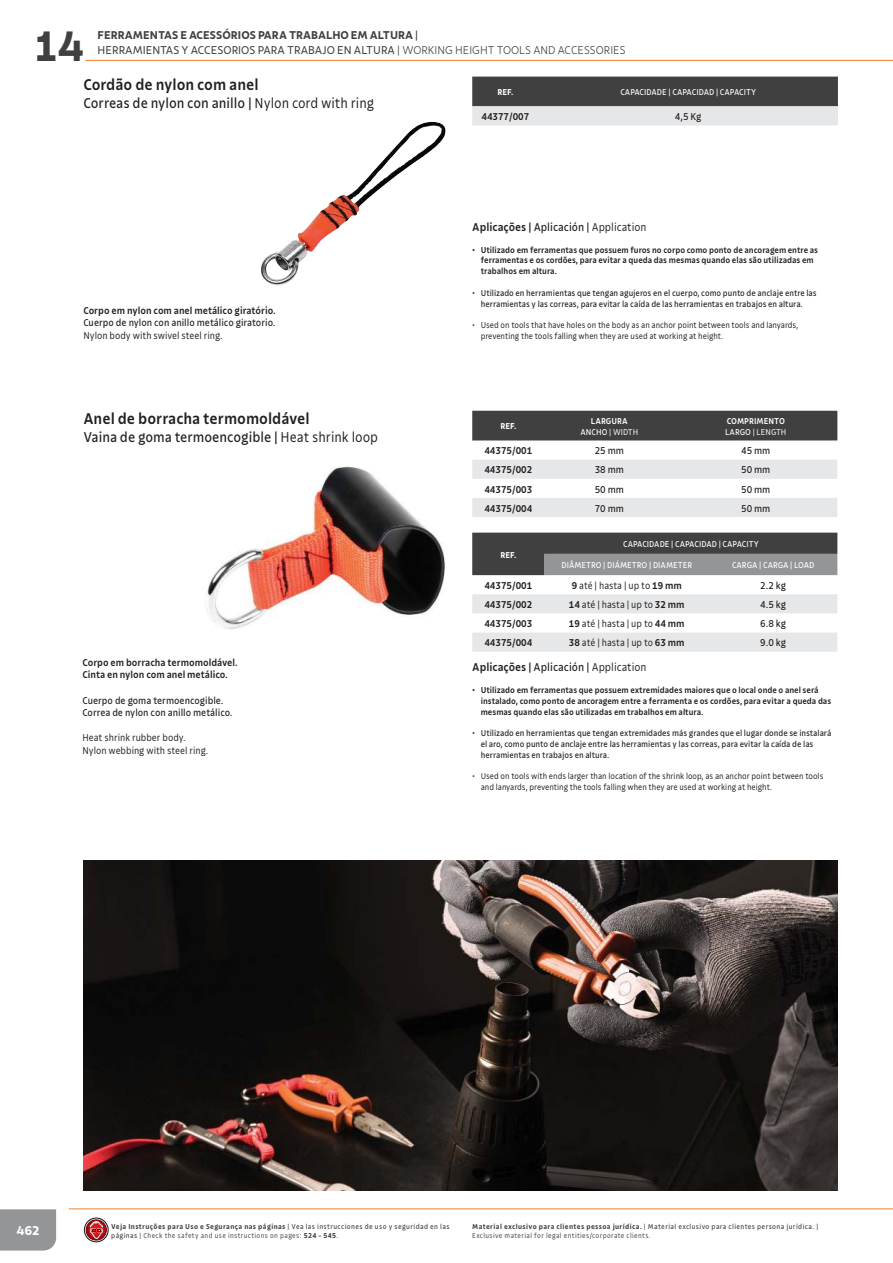
<style>
.page{position:relative;width:893px;height:1263px;background:#fff}
.page>*{position:absolute;margin:0;border:0;box-sizing:border-box;transform-origin:0 0}
.t1{font:700 45px "Tramontina Sm Cd Titulos";color:#404041}
.t2{font:500 16.5px "Tramontina Cond Textos";color:#221f1f}
.t3{font:15px "Tramontina Cond Textos";color:#221f1f}
.t4{font:700 13.5px "Tramontina Sm Cd Titulos";color:#fff}
.t5{font:12px "Tramontina Sm Cd Titulos";color:#404041}
.t6{font:500 12px "Tramontina Cond Textos";color:#221f1f}
.t7{font:700 12px "Tramontina Sm Cd Titulos";color:#404041}
.t8{font:500 10.5px/12.6px "Tramontina Cond Textos";color:#221f1f}
.t9{font:10.5px/12.6px "Tramontina Cond Textos";color:#221f1f}
.t10{font:300 10.5px/12.6px "Tramontina Cond Textos";color:#221f1f}
.t11{font:500 9px/10.8px "Tramontina Cond Textos";color:#221f1f}
.t12{font:9px/10.8px "Tramontina Cond Textos";color:#221f1f}
.t13{font:300 9px/10.8px "Tramontina Cond Textos";color:#221f1f}
.t14{font:9px "Tramontina Cond Textos";color:#fff}
.t15{font:500 9px/10.8px "Tramontina Cond Textos";color:#fff;text-align:center}
.t16{font:700 9px "Tramontina Cond Textos";color:#fff}
.t17{font:300 7.5px/9px "Tramontina Cond Textos";letter-spacing:.05em;color:#404041}
.t18{font:700 7.5px "Tramontina Cond Textos";letter-spacing:.05em;color:#404041}
.s1{font-weight:400}
.s2{font-weight:300}
.s3{font-weight:500}
.s4{font-weight:700}
</style>
<div class="page">
<div style="left:84px;top:1218px;width:24px;height:24px;border:1px solid #1d191c;border-radius:50%"></div>
<img style="left:86px;top:1219px;width:21px;height:22px">
<svg style="left:90px;top:1221px;width:13px;height:18px"></svg>
<div style="left:0;top:1209px;width:56px;height:42px;background:#939597"></div>
<hr style="left:86px;top:60px;width:807px;height:1px;background:#f47e28">
<hr style="left:69px;top:1209px;width:824px;height:1px;background:#f08133">
<div style="left:472px;top:411px;width:365px;height:29px;background:#404041"></div>
<svg style="left:472px;top:460px;width:365px;height:57px"></svg>
<svg style="left:472px;top:533px;width:365px;height:42px;background:#616264"></svg>
<svg style="left:472px;top:594px;width:365px;height:58px"></svg>
<svg style="left:472px;top:77px;width:366px;height:48px;background:#818182"></svg>
<img style="left:206px;top:466px;width:239px;height:164px">
<img style="left:261px;top:122px;width:185px;height:163px">
<img style="left:83px;top:861px;width:755px;height:330px">
<h1 class="t1" style="left:35px;top:23px;width:50px">14</h1>
<h3 class="t7" style="left:98px;top:29px;width:322px">FERRAMENTAS E ACESSÓRIOS PARA TRABALHO EM ALTURA <span class="s1">|</span></h3>
<h3 class="t5" style="left:98px;top:46px;width:529px">HERRAMIENTAS Y ACCESORIOS PARA TRABAJO EN ALTURA <span class="s2">| WORKING HEIGHT TOOLS AND ACCESSORIES</span></h3>
<h2 class="t2" style="left:83px;top:76px;width:177px">Cordão de nylon com anel</h2>
<h3 class="t3" style="left:83px;top:95px;width:292px">Correas de nylon con anillo | <span class="s2">Nylon cord with ring</span></h3>
<p class="t8" style="left:83px;top:304px;width:194px">Corpo em nylon com anel metálico giratório.</p>
<p class="t9" style="left:83px;top:317px;width:194px">Cuerpo de nylon con anillo metálico giratorio.</p>
<p class="t10" style="left:83px;top:330px;width:141px">Nylon body with swivel steel ring.</p>
<h2 class="t2" style="left:83px;top:410px;width:228px">Anel de borracha termomoldável</h2>
<h3 class="t3" style="left:83px;top:430px;width:296px">Vaina de goma termoencogible | <span class="s2">Heat shrink loop</span></h3>
<p class="t8" style="left:82px;top:656px;width:157px">Corpo em borracha termomoldável.<br>Cinta en nylon com anel metálico.</p>
<p class="t9" style="left:82px;top:694px;width:152px">Cuerpo de goma termoencogible.<br>Correa de nylon con anillo metálico.</p>
<p class="t10" style="left:82px;top:732px;width:128px">Heat shrink rubber body.<br>Nylon webbing with steel ring.</p>
<p class="t16" style="left:497px;top:88px;width:17px">REF.</p>
<p class="t14" style="left:620px;top:88px;width:137px">CAPACIDADE | CAPACIDAD | CAPACITY</p>
<p class="t8" style="left:481px;top:110px;width:49px">44377/007</p>
<p class="t9" style="left:675px;top:111px;width:28px">4,5 Kg</p>
<h3 class="t6" style="left:472px;top:222px;width:176px">Aplicações | <span class="s1">Aplicación |</span> <span class="s2">Application</span></h3>
<p class="t11" style="left:481px;top:245px;width:339px;text-indent:-9px">• Utilizado em ferramentas que possuem furos no corpo como ponto de ancoragem entre as ferramentas e os cordões, para evitar a queda das mesmas quando elas são utilizadas em trabalhos em altura.</p>
<p class="t12" style="left:472px;top:288px;width:346px;text-align:center">• Utilizado en herramientas que tengan agujeros en el cuerpo, como punto de anclaje entre las herramientas y las correas, para evitar la caída de las herramientas en trabajos en altura.</p>
<p class="t13" style="left:481px;top:320px;width:319px;text-indent:-9px">• Used on tools that have holes on the body as an anchor point between tools and lanyards, preventing the tools falling when they are used at working at height.</p>
<p class="t16" style="left:500px;top:422px;width:17px">REF.</p>
<p class="t15" style="left:581px;top:415px;width:59px">LARGURA<br><span class="s1">ANCHO</span> <span class="s2">| WIDTH</span></p>
<p class="t15" style="left:725px;top:415px;width:63px;text-align:left">COMPRIMENTO<br><span class="s1">LARGO</span> <span class="s2">| LENGTH</span></p>
<p class="t8" style="left:484px;top:445px;width:49px">44375/001</p>
<p class="t9" style="left:595px;top:445px;width:31px">25 mm</p>
<p class="t9" style="left:741px;top:445px;width:31px">45 mm</p>
<p class="t8" style="left:484px;top:464px;width:49px">44375/002</p>
<p class="t9" style="left:595px;top:464px;width:31px">38 mm</p>
<p class="t9" style="left:741px;top:464px;width:31px">50 mm</p>
<p class="t8" style="left:484px;top:483px;width:49px">44375/003</p>
<p class="t9" style="left:595px;top:483px;width:31px">50 mm</p>
<p class="t9" style="left:741px;top:483px;width:31px">50 mm</p>
<p class="t8" style="left:484px;top:502px;width:49px">44375/004</p>
<p class="t9" style="left:595px;top:502px;width:31px">70 mm</p>
<p class="t9" style="left:741px;top:502px;width:31px">50 mm</p>
<p class="t16" style="left:500px;top:550px;width:17px">REF.</p>
<p class="t14" style="left:623px;top:539px;width:137px">CAPACIDADE | CAPACIDAD | CAPACITY</p>
<p class="t14" style="left:561px;top:561px;width:132px">DIÂMETRO | DIÁMETRO | DIAMETER</p>
<p class="t14" style="left:732px;top:561px;width:84px">CARGA | CARGA | LOAD</p>
<p class="t8" style="left:484px;top:579px;width:49px">44375/001</p>
<p class="t10" style="left:572px;top:580px;width:112px"><span class="s3">9</span> até | hasta | up to <span class="s3">19 mm</span></p>
<p class="t9" style="left:760px;top:579px;width:27px">2.2 kg</p>
<p class="t8" style="left:484px;top:598px;width:49px">44375/002</p>
<p class="t10" style="left:569px;top:599px;width:117px"><span class="s3">14</span> até | hasta | up to <span class="s3">32 mm</span></p>
<p class="t9" style="left:760px;top:598px;width:27px">4.5 kg</p>
<p class="t8" style="left:484px;top:617px;width:49px">44375/003</p>
<p class="t10" style="left:569px;top:618px;width:117px"><span class="s3">19</span> até | hasta | up to <span class="s3">44 mm</span></p>
<p class="t9" style="left:760px;top:618px;width:27px">6.8 kg</p>
<p class="t8" style="left:484px;top:637px;width:49px">44375/004</p>
<p class="t10" style="left:569px;top:637px;width:117px"><span class="s3">38</span> até | hasta | up to <span class="s3">63 mm</span></p>
<p class="t9" style="left:760px;top:637px;width:27px">9.0 kg</p>
<h3 class="t6" style="left:472px;top:663px;width:176px">Aplicações | <span class="s1">Aplicación |</span> <span class="s2">Application</span></h3>
<p class="t11" style="left:481px;top:685px;width:352px;text-indent:-9px">• Utilizado em ferramentas que possuem extremidades maiores que o local onde o anel será instalado, como ponto de ancoragem entre a ferramenta e os cordões, para evitar a queda das mesmas quando elas são utilizadas em trabalhos em altura.</p>
<p class="t12" style="left:481px;top:728px;width:352px;text-indent:-9px">• Utilizado en herramientas que tengan extremidades más grandes que el lugar donde se instalará el aro, como punto de anclaje entre las herramientas y las correas, para evitar la caída de las herramientas en trabajos en altura.</p>
<p class="t13" style="left:481px;top:771px;width:344px;text-indent:-9px">• Used on tools with ends larger than location of the shrink loop, as an anchor point between tools and lanyards, preventing the tools falling when they are used at working at height.</p>
<h3 class="t4" style="left:16px;top:1224px;width:25px">462</h3>
<p class="t18" style="left:111px;top:1223px;width:340px">Veja Instruções para Uso e Segurança nas páginas <span class="s1">| Vea las instrucciones de uso y seguridad en las</span></p>
<p class="t17" style="left:111px;top:1231px;width:229px"><span class="s1">páginas</span> | Check the safety and use instructions on pages: <span class="s4">524 - 545</span><span class="s1">.</span></p>
<p class="t17" style="left:472px;top:1222px;width:347px"><span class="s4">Material exclusivo para clientes pessoa jurídica.</span> <span class="s1">| Material exclusivo para clientes persona jurídica. |<br></span>Exclusive material for legal entities/corporate clients.</p>
</div>
